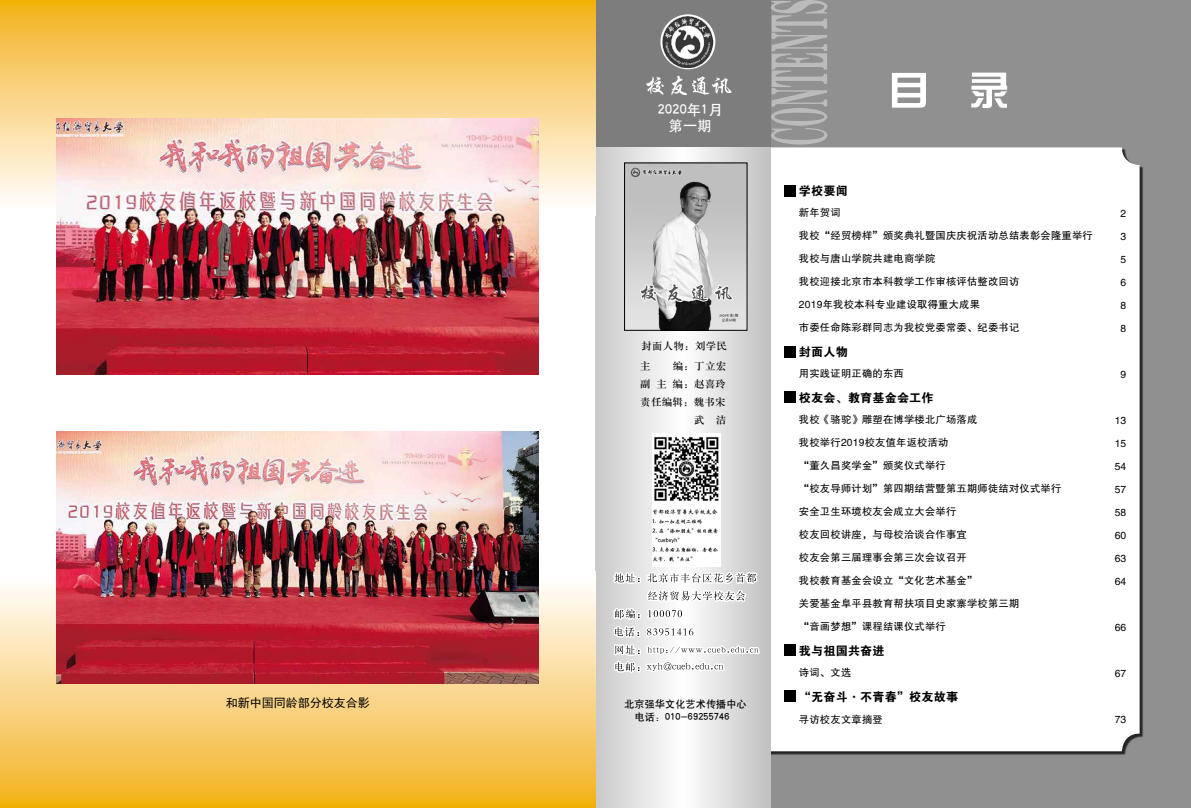
<style>
.page{position:relative;width:1191px;height:808px;background:#fff}
.page>*{position:absolute;margin:0;border:0;box-sizing:border-box;transform-origin:0 0}
.t1{font:14px/16px "H Yb 1 gj";letter-spacing:.02em;color:#fff;text-align:center}
.t2{font:12px "FZDHTJW GB1 0";letter-spacing:.02em;color:#000}
.t3{font:12px "Sim Hei";color:#000}
.t4{font:10.5px/18px "H Ya 3 gj";letter-spacing:.02em;color:#000;text-align:right}
.t5{font:10.3px "FZHTJW GB1 0";letter-spacing:.02em;color:#000}
.t6{font:10px/13.5px "H Yb 1 gj";letter-spacing:.02em;color:#000}
</style>
<div class="page">
<div style="left:770px;top:0;width:421px;height:808px;background:#909090"></div>
<div style="left:770px;top:147px;width:369px;height:604px;background:#fff"></div>
<svg style="left:595px;top:147px;width:175px;height:661px"></svg>
<img style="left:626px;top:165px;width:119px;height:163px">
<div style="left:624px;top:163px;width:123px;height:167px;border:1px solid #000"></div>
<svg style="left:892px;top:73px;width:115px;height:35px"></svg>
<svg style="left:770px;top:0;width:57px;height:145px"></svg>
<div style="left:595px;top:0;width:175px;height:146px;background:#7d7d7d"></div>
<svg style="left:660px;top:14px;width:55px;height:55px"></svg>
<img style="left:662px;top:16px;width:51px;height:51px">
<div style="left:784px;top:185px;width:11px;height:11px;background:#000"></div>
<div style="left:784px;top:644px;width:11px;height:11px;background:#000"></div>
<div style="left:784px;top:690px;width:11px;height:11px;background:#000"></div>
<div style="left:783px;top:347px;width:12px;height:11px;background:#000"></div>
<div style="left:783px;top:391px;width:12px;height:12px;background:#000"></div>
<svg style="left:611px;top:556px;width:150px;height:124px"></svg>
<svg style="left:646px;top:76px;width:85px;height:19px"></svg>
<img style="left:652px;top:434px;width:68px;height:132px">
<svg style="left:0;top:0;width:595px;height:202px;background:#f7ca69"></svg>
<svg style="left:0;top:571px;width:595px;height:237px;background:#f7ca6a"></svg>
<img style="left:57px;top:118px;width:482px;height:257px">
<img style="left:57px;top:432px;width:482px;height:251px">
<p class="t3" style="left:226px;top:697px;width:146px">和新中国同龄部分校友合影</p>
<h1 class="t1" style="left:658px;top:101px;width:66px">2020年1月第一期</h1>
<p class="t4" style="left:641px;top:337px;width:87px">封面人物：刘学民</p>
<p class="t4" style="left:640px;top:357px;width:87px">编：丁立宏<br>副 主 编：赵喜玲责任编辑：魏书宋武 洁</p>
<p class="t4" style="left:640px;top:357px;width:12px">主</p>
<p class="t6" style="left:634px;top:697px;width:113px;text-indent:-10px">北京强华文化艺术传播中心电话：010-69255746</p>
<p class="t2" style="left:799px;top:184px;width:50px">学校要闻</p>
<p class="t5" style="left:799px;top:207px;width:43px">新年贺词</p>
<p class="t5" style="left:799px;top:230px;width:295px">我校“经贸榜样”颁奖典礼暨国庆庆祝活动总结表彰会隆重举行</p>
<p class="t5" style="left:799px;top:253px;width:138px">我校与唐山学院共建电商学院</p>
<p class="t5" style="left:799px;top:276px;width:222px">我校迎接北京市本科教学工作审核评估整改回访</p>
<p class="t5" style="left:799px;top:299px;width:183px">2019年我校本科专业建设取得重大成果</p>
<p class="t5" style="left:799px;top:322px;width:222px">市委任命陈彩群同志为我校党委常委、纪委书记</p>
<p class="t2" style="left:799px;top:345px;width:50px">封面人物</p>
<p class="t5" style="left:799px;top:368px;width:106px">用实践证明正确的东西</p>
<p class="t2" style="left:799px;top:391px;width:136px">校友会、教育基金会工作</p>
<p class="t5" style="left:799px;top:414px;width:180px">我校《骆驼》雕塑在博学楼北广场落成</p>
<p class="t5" style="left:799px;top:437px;width:151px">我校举行2019校友值年返校活动</p>
<p class="t5" style="left:799px;top:460px;width:148px">“董久昌奖学金”颁奖仪式举行</p>
<p class="t5" style="left:799px;top:483px;width:264px">“校友导师计划”第四期结营暨第五期师徒结对仪式举行</p>
<p class="t5" style="left:799px;top:506px;width:159px">安全卫生环境校友会成立大会举行</p>
<p class="t5" style="left:799px;top:529px;width:169px">校友回校讲座，与母校洽谈合作事宜</p>
<p class="t5" style="left:799px;top:552px;width:169px">校友会第三届理事会第三次会议召开</p>
<p class="t5" style="left:799px;top:575px;width:180px">我校教育基金会设立“文化艺术基金”</p>
<p class="t5" style="left:799px;top:598px;width:222px">关爱基金阜平县教育帮扶项目史家寨学校第三期</p>
<p class="t5" style="left:799px;top:621px;width:148px">“音画梦想”课程结课仪式举行</p>
<p class="t2" style="left:799px;top:644px;width:87px">我与祖国共奋进</p>
<p class="t5" style="left:799px;top:667px;width:54px">诗词、文选</p>
<p class="t2" style="left:799px;top:690px;width:161px">“无奋斗·不青春”校友故事</p>
<p class="t5" style="left:799px;top:714px;width:85px">寻访校友文章摘登</p>
<p class="t5" style="left:1120px;top:207px;width:7px">2</p>
<p class="t5" style="left:1120px;top:230px;width:7px">3</p>
<p class="t5" style="left:1120px;top:253px;width:7px">5</p>
<p class="t5" style="left:1120px;top:276px;width:7px">6</p>
<p class="t5" style="left:1120px;top:299px;width:7px">8</p>
<p class="t5" style="left:1120px;top:322px;width:7px">8</p>
<p class="t5" style="left:1120px;top:368px;width:7px">9</p>
<p class="t5" style="left:1114px;top:414px;width:13px">13</p>
<p class="t5" style="left:1114px;top:437px;width:13px">15</p>
<p class="t5" style="left:1114px;top:460px;width:13px">54</p>
<p class="t5" style="left:1114px;top:483px;width:13px">57</p>
<p class="t5" style="left:1114px;top:506px;width:13px">58</p>
<p class="t5" style="left:1114px;top:529px;width:13px">60</p>
<p class="t5" style="left:1114px;top:552px;width:13px">63</p>
<p class="t5" style="left:1114px;top:575px;width:13px">64</p>
<p class="t5" style="left:1114px;top:621px;width:13px">66</p>
<p class="t5" style="left:1114px;top:667px;width:13px">67</p>
<p class="t5" style="left:1114px;top:713px;width:13px">73</p>
</div>
